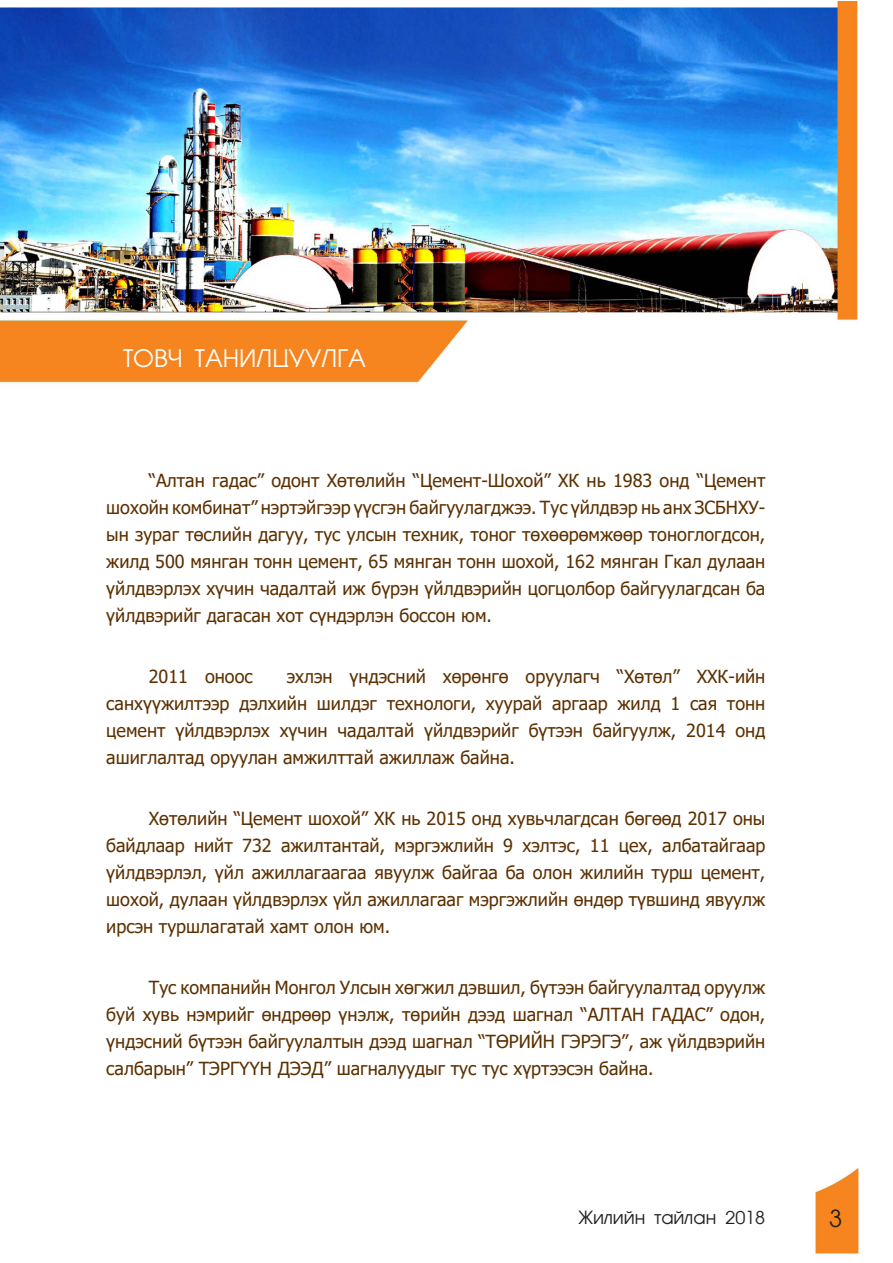
<style>
.page{position:relative;width:893px;height:1263px;background:#fff}
.page>*{position:absolute;margin:0;border:0;box-sizing:border-box;transform-origin:0 0}
.Plain_Text{font:24px "AG Avant Garde Mon";color:#fff}
.t1{font:24px "AG Avant Garde Mon";color:#231f20}
.t2{font:18px/27px "Tahoma";color:#5c3000;text-align:justify}
.t3{font:18px "AG Avant Garde Mon";color:#231f20}
</style>
<div class="page">
<img style="left:0;top:2px;width:859px;height:1253px">
<div style="left:536px;top:1188px;width:272px;height:59px;background:#fff"></div>
<p class="Plain_Text" style="left:123px;top:344px;width:244px">ТОВЧ ТАНИЛЦУУЛГА</p>
<p class="t2" style="left:106px;top:468px;width:661px;text-indent:43px">“Алтан гадас” одонт Хөтөлийн “Цемент-Шохой” ХК нь 1983 онд “Цемент шохойн комбинат” нэртэйгээр үүсгэн байгуулагджээ. Тус үйлдвэр нь анх ЗСБНХУ&shy;ын зураг төслийн дагуу, тус улсын техник, тоног төхөөрөмжөөр тоноглогдсон, жилд 500 мянган тонн цемент, 65 мянган тонн шохой, 162 мянган Гкал дулаан үйлдвэрлэх хүчин чадалтай иж бүрэн үйлдвэрийн цогцолбор байгуулагдсан ба үйлдвэрийг дагасан хот сүндэрлэн боссон юм.</p>
<p class="t2" style="left:106px;top:664px;width:661px;text-indent:180px">эхлэн үндэсний хөрөнгө оруулагч “Хөтөл” ХХК-ийн санхүүжилтээр дэлхийн шилдэг технологи, хуурай аргаар жилд 1 сая тонн цемент үйлдвэрлэх хүчин чадалтай үйлдвэрийг бүтээн байгуулж, 2014 онд ашиглалтад оруулан амжилттай ажиллаж байна.</p>
<p class="t2" style="left:149px;top:664px;width:105px">2011 оноос</p>
<p class="t2" style="left:106px;top:806px;width:661px;text-indent:43px">Хөтөлийн “Цемент шохой” ХК нь 2015 онд хувьчлагдсан бөгөөд 2017 оны байдлаар нийт 732 ажилтантай, мэргэжлийн 9 хэлтэс, 11 цех, албатайгаар үйлдвэрлэл, үйл ажиллагаагаа явуулж байгаа ба олон жилийн турш цемент, шохой, дулаан үйлдвэрлэх үйл ажиллагааг мэргэжлийн өндөр түвшинд явуулж ирсэн туршлагатай хамт олон юм.</p>
<p class="t2" style="left:106px;top:975px;width:661px;text-indent:43px">Тус компанийн Монгол Улсын хөгжил дэвшил, бүтээн байгуулалтад оруулж буй хувь нэмрийг өндрөөр үнэлж, төрийн дээд шагнал “АЛТАН ГАДАС” одон, үндэсний бүтээн байгуулалтын дээд шагнал “ТӨРИЙН ГЭРЭГЭ”, аж үйлдвэрийн салбарын” ТЭРГҮҮН ДЭЭД” шагналуудыг тус тус хүртээсэн байна.</p>
<p class="t3" style="left:578px;top:1207px;width:188px">Жилийн тайлан 2018</p>
<h1 class="t1" style="left:829px;top:1204px;width:15px">3</h1>
</div>
